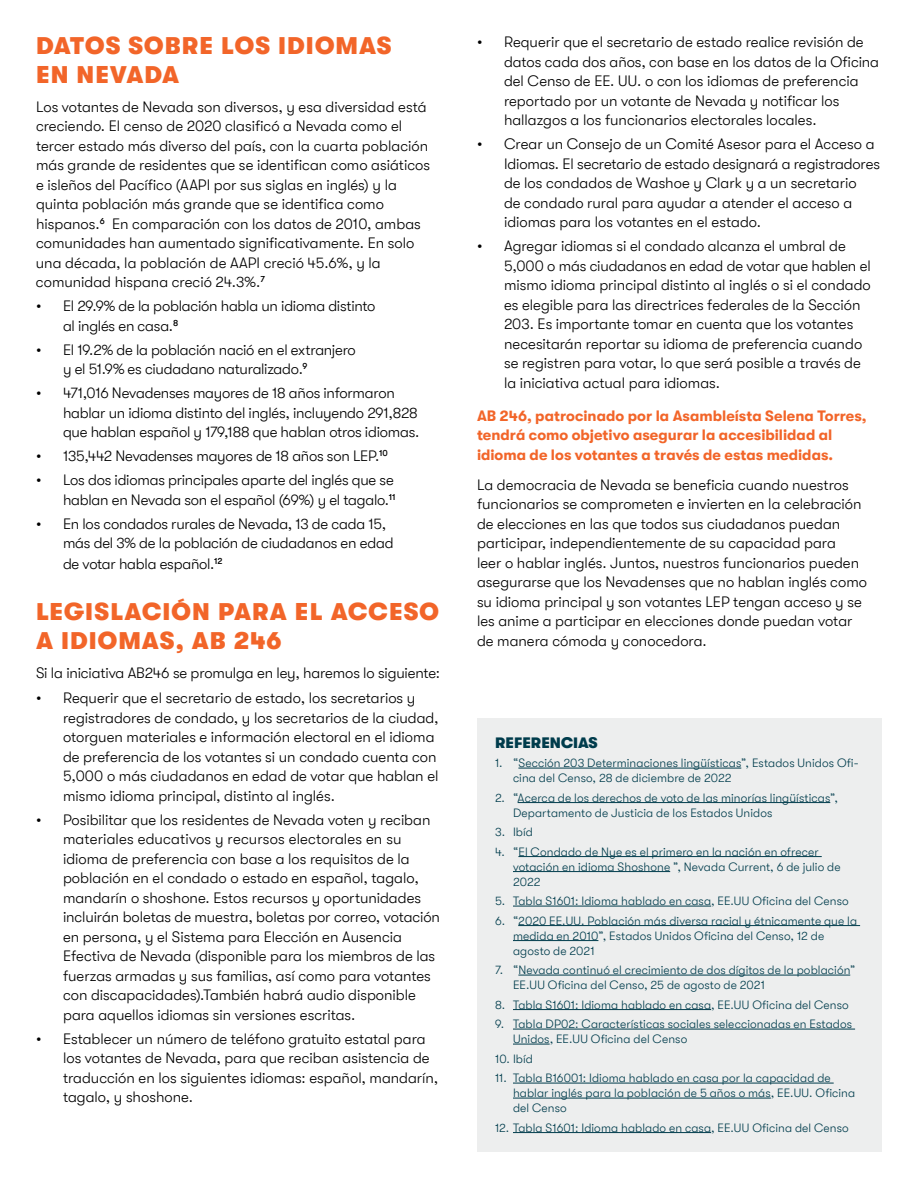
<style>
.page{position:relative;width:918px;height:1188px;background:#fff}
.page>*{position:absolute;margin:0;border:0;box-sizing:border-box;transform-origin:0 0}
.t1{font:24px/28.8px "GT Walsheim Bl";letter-spacing:.045em;color:#f26529}
.t2{font:300 15px/19.5px "GT Walsheim";color:#000}
.t3{font:700 15px/19.5px "GT Walsheim";color:#f26529}
.t4{font:15px "GT Walsheim Bl";letter-spacing:.005em;color:#003c4c}
.t5{font:300 12px/15px "GT Walsheim";letter-spacing:.01em;color:#003c4c}
</style>
<div class="page">
<div style="left:477px;top:718px;width:405px;height:434px;background:#edeeee"></div>
<hr style="left:518px;top:768px;width:223px;height:1px;background:#003c4c">
<hr style="left:518px;top:802px;width:312px;height:1px;background:#003c4c">
<hr style="left:518px;top:856px;width:304px;height:1px;background:#003c4c">
<hr style="left:513px;top:871px;width:157px;height:1px;background:#003c4c">
<hr style="left:513px;top:906px;width:198px;height:1px;background:#003c4c">
<hr style="left:518px;top:925px;width:342px;height:1px;background:#003c4c">
<hr style="left:513px;top:940px;width:85px;height:1px;background:#003c4c">
<hr style="left:518px;top:975px;width:332px;height:1px;background:#003c4c">
<hr style="left:513px;top:1009px;width:198px;height:1px;background:#003c4c">
<hr style="left:513px;top:1029px;width:342px;height:1px;background:#003c4c">
<hr style="left:513px;top:1044px;width:37px;height:1px;background:#003c4c">
<hr style="left:513px;top:1083px;width:321px;height:1px;background:#003c4c">
<hr style="left:513px;top:1098px;width:258px;height:1px;background:#003c4c">
<hr style="left:513px;top:1132px;width:198px;height:1px;background:#003c4c">
<h2 class="t1" style="left:36px;top:32px;width:357px">DATOS SOBRE LOS IDIOMAS<br>EN NEVADA</h2>
<p class="t2" style="left:36px;top:97px;width:396px">Los votantes de Nevada son diversos, y esa diversidad está creciendo. El censo de 2020 clasificó a Nevada como el tercer estado más diverso del país, con la cuarta población más grande de residentes que se identifican como asiáticos e isleños del Pacífico (AAPI por sus siglas en inglés) y la quinta población más grande que se identifica como hispanos.<sup>6</sup> En comparación con los datos de 2010, ambas comunidades han aumentado significativamente. En solo una década, la población de AAPI creció 45.6%, y la comunidad hispana creció 24.3%.<sup>7</sup></p>
<p class="t2" style="left:63px;top:296px;width:314px;text-indent:-27px">• El 29.9% de la población habla un idioma distinto al inglés en casa.<sup>8</sup></p>
<p class="t2" style="left:63px;top:340px;width:294px;text-indent:-27px">• El 19.2% de la población nació en el extranjero y el 51.9% es ciudadano naturalizado.<sup>9</sup></p>
<p class="t2" style="left:63px;top:383px;width:358px;text-indent:-27px">• 471,016 Nevadenses mayores de 18 años informaron hablar un idioma distinto del inglés, incluyendo 291,828 que hablan español y 179,188 que hablan otros idiomas.</p>
<p class="t2" style="left:36px;top:446px;width:353px">• 135,442 Nevadenses mayores de 18 años son LEP.<sup>10</sup></p>
<p class="t2" style="left:36px;top:470px;width:361px;text-align:right">• Los dos idiomas principales aparte del inglés que se hablan en Nevada son el español (69%) y el tagalo.<sup>11</sup></p>
<p class="t2" style="left:63px;top:514px;width:332px;text-indent:-27px">• En los condados rurales de Nevada, 13 de cada 15, más del 3% de la población de ciudadanos en edad</p>
<p class="t2" style="left:63px;top:554px;width:161px">de votar habla español.<sup>12</sup></p>
<h2 class="t1" style="left:36px;top:598px;width:405px">LEGISLACIÓN PARA EL ACCESO<br>A IDIOMAS, AB 246</h2>
<p class="t2" style="left:36px;top:663px;width:405px">Si la iniciativa AB246 se promulga en ley, haremos lo siguiente:</p>
<p class="t2" style="left:63px;top:688px;width:377px;text-indent:-27px">• Requerir que el secretario de estado, los secretarios y registradores de condado, y los secretarios de la ciudad, otorguen materiales e información electoral en el idioma de preferencia de los votantes si un condado cuenta con 5,000 o más ciudadanos en edad de votar que hablan el mismo idioma principal, distinto al inglés.</p>
<p class="t2" style="left:63px;top:810px;width:379px;text-indent:-27px">• Posibilitar que los residentes de Nevada voten y reciban materiales educativos y recursos electorales en su idioma de preferencia con base a los requisitos de la población en el condado o estado en español, tagalo, mandarín o shoshone. Estos recursos y oportunidades incluirán boletas de muestra, boletas por correo, votación en persona, y el Sistema para Elección en Ausencia Efectiva de Nevada (disponible para los miembros de las fuerzas armadas y sus familias, así como para votantes con discapacidades).También habrá audio disponible para aquellos idiomas sin versiones escritas.</p>
<p class="t2" style="left:63px;top:1029px;width:377px;text-indent:-27px">• Establecer un número de teléfono gratuito estatal para los votantes de Nevada, para que reciban asistencia de traducción en los siguientes idiomas: español, mandarín, tagalo, y shoshone.</p>
<p class="t2" style="left:504px;top:33px;width:377px;text-indent:-27px">• Requerir que el secretario de estado realice revisión de datos cada dos años, con base en los datos de la Oficina del Censo de EE. UU. o con los idiomas de preferencia reportado por un votante de Nevada y notificar los hallazgos a los funcionarios electorales locales.</p>
<p class="t2" style="left:504px;top:135px;width:378px;text-indent:-27px">• Crear un Consejo de un Comité Asesor para el Acceso a Idiomas. El secretario de estado designará a registradores de los condados de Washoe y Clark y a un secretario<br>de condado rural para ayudar a atender el acceso a idiomas para los votantes en el estado.</p>
<p class="t2" style="left:504px;top:237px;width:368px;text-indent:-27px">• Agregar idiomas si el condado alcanza el umbral de 5,000 o más ciudadanos en edad de votar que hablen el mismo idioma principal distinto al inglés o si el condado es elegible para las directrices federales de la Sección 203. Es importante tomar en cuenta que los votantes necesitarán reportar su idioma de preferencia cuando se registren para votar, lo que será posible a través de la iniciativa actual para idiomas.</p>
<p class="t3" style="left:477px;top:406px;width:391px">AB 246, patrocinado por la Asambleísta Selena Torres, tendrá como objetivo asegurar la accesibilidad al idioma de los votantes a través de estas medidas.</p>
<p class="t2" style="left:477px;top:475px;width:392px">La democracia de Nevada se beneficia cuando nuestros funcionarios se comprometen e invierten en la celebración de elecciones en las que todos sus ciudadanos puedan participar, independientemente de su capacidad para<br>leer o hablar inglés. Juntos, nuestros funcionarios pueden asegurarse que los Nevadenses que no hablan inglés como su idioma principal y son votantes LEP tengan acceso y se les anime a participar en elecciones donde puedan votar de manera cómoda y conocedora.</p>
<h3 class="t4" style="left:495px;top:734px;width:104px">REFERENCIAS</h3>
<p class="t5" style="left:513px;top:756px;width:347px;text-indent:-18px">1. “Sección 203 Determinaciones lingüísticas”, Estados Unidos Ofi&shy;cina del Censo, 28 de diciembre de 2022</p>
<p class="t5" style="left:513px;top:790px;width:327px;text-indent:-18px">2. “Acerca de los derechos de voto de las minorías lingüísticas”,<br>Departamento de Justicia de los Estados Unidos</p>
<p class="t5" style="left:495px;top:825px;width:39px">3. Ibíd</p>
<p class="t5" style="left:513px;top:844px;width:329px;text-indent:-18px">4. “El Condado de Nye es el primero en la nación en ofrecer votación en idioma Shoshone ”, Nevada Current, 6 de julio de<br>2022</p>
<p class="t5" style="left:495px;top:894px;width:355px">5. Tabla S1601: Idioma hablado en casa, EE.UU Oficina del Censo</p>
<p class="t5" style="left:513px;top:913px;width:346px;text-indent:-18px">6. “2020 EE.UU. Población más diversa racial y étnicamente que la medida en 2010”, Estados Unidos Oficina del Censo, 12 de agosto de 2021</p>
<p class="t5" style="left:513px;top:963px;width:344px;text-indent:-18px">7. “Nevada continuó el crecimiento de dos dígitos de la población”<br>EE.UU Oficina del Censo, 25 de agosto de 2021</p>
<p class="t5" style="left:495px;top:997px;width:355px">8. Tabla S1601: Idioma hablado en casa, EE.UU Oficina del Censo</p>
<p class="t5" style="left:513px;top:1017px;width:341px;text-indent:-18px">9. Tabla DP02: Características sociales seleccionadas en Estados<br>Unidos, EE.UU Oficina del Censo</p>
<p class="t5" style="left:495px;top:1051px;width:39px">10. Ibíd</p>
<p class="t5" style="left:513px;top:1071px;width:344px;text-indent:-18px">11. Tabla B16001: Idioma hablado en casa por la capacidad de hablar inglés para la población de 5 años o más, EE.UU. Oficina del Censo</p>
<p class="t5" style="left:495px;top:1120px;width:355px">12. Tabla S1601: Idioma hablado en casa, EE.UU Oficina del Censo</p>
</div>
